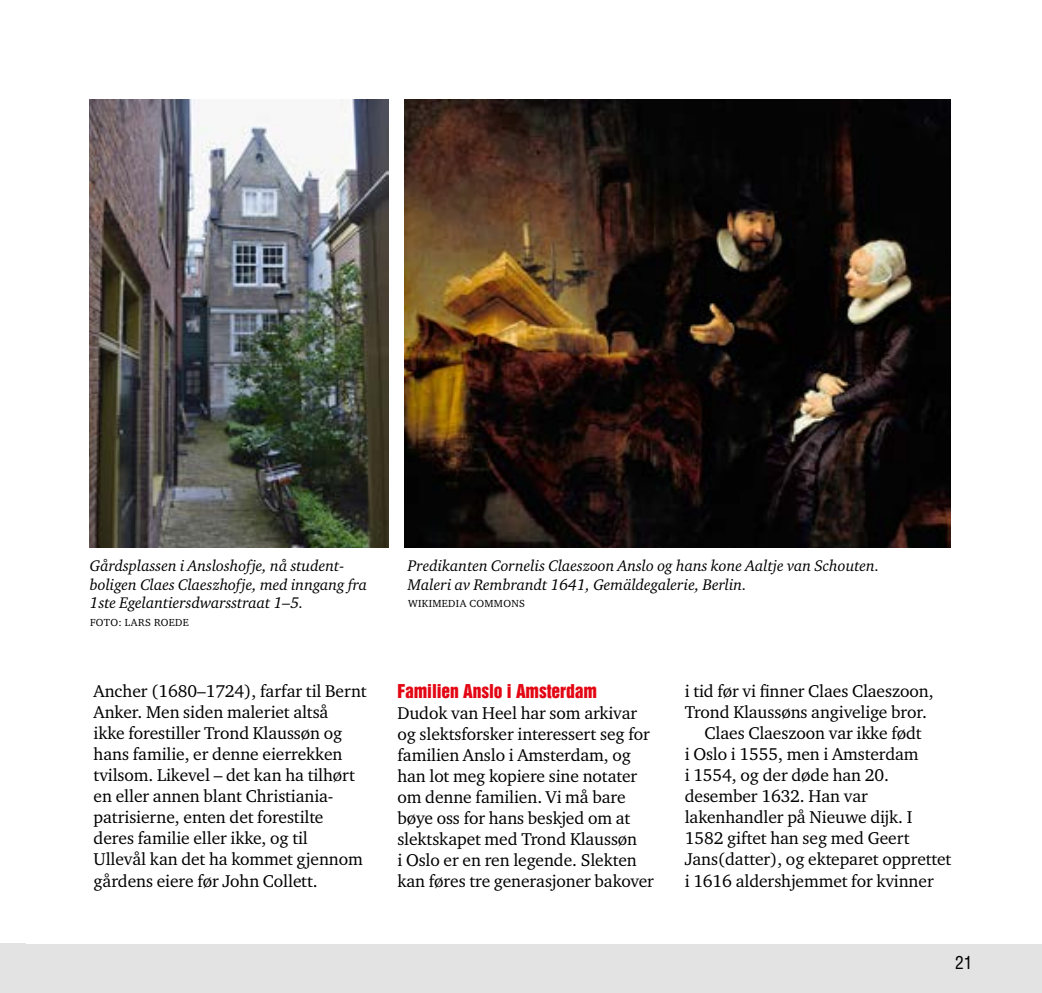
<style>
.page{position:relative;width:1042px;height:993px;background:#fff}
.page>*{position:absolute;margin:0;border:0;box-sizing:border-box;transform-origin:0 0}
.t1{font:17.5px/21px "Charter ITC Pro";letter-spacing:-.005em;color:#000}
.t2{font:17.5px "Helvetica Inserat LT";letter-spacing:-.005em;color:#e30613}
.t3{font:condensed 17.5px "Helvetica LT Std";color:#000}
.t4{font:italic 15.75px/18.9px "Charter ITC Pro";color:#000}
.t5{font:10.5px "Charter ITC Pro";letter-spacing:.035em;color:#000}
</style>
<div class="page">
<div style="left:0;top:944px;width:1042px;height:48px;background:#e3e3e3"></div>
<div style="left:0;top:943px;width:25px;height:49px;background:#e3e3e3"></div>
<img style="left:89px;top:100px;width:299px;height:447px">
<img style="left:404px;top:100px;width:546px;height:447px">
<p class="t4" style="left:90px;top:555px;width:279px">Gårdsplassen i Ansloshofje, nå student&shy;boligen Claes Claeszhofje, med inngang fra<br>1ste Egelantiersdwarsstraat 1–5.</p>
<p class="t5" style="left:90px;top:615px;width:14px">Foto</p>
<p class="t5" style="left:118px;top:615px;width:21px">: Lars</p>
<p class="t5" style="left:154px;top:615px;width:15px">Roede</p>
<p class="t1" style="left:94px;top:680px;width:275px">Ancher (1680–1724), farfar til Bernt Anker. Men siden maleriet altså<br>ikke forestiller Trond Klaussøn og hans familie, er denne eierrekken tvilsom. Likevel – det kan ha tilhørt en eller annen blant Christiania&shy;patrisierne, enten det forestilte deres familie eller ikke, og til<br>Ullevål kan det ha kommet gjennom gårdens eiere før John Collett.</p>
<p class="t4" style="left:408px;top:555px;width:473px">Predikanten Cornelis Claeszoon Anslo og hans kone Aaltje van Schouten.<br>Maleri av Rembrandt 1641, Gemäldegalerie, Berlin.</p>
<p class="t5" style="left:408px;top:596px;width:33px">Wikimed</p>
<p class="t5" style="left:456px;top:596px;width:30px">ia Commons</p>
<p class="t2" style="left:397px;top:680px;width:201px">Familien Anslo i Amsterdam</p>
<p class="t1" style="left:397px;top:701px;width:258px">Dudok van Heel har som arkivar og slektsforsker interessert seg for familien Anslo i Amsterdam, og han lot meg kopiere sine notater om denne familien. Vi må bare bøye oss for hans beskjed om at slektskapet med Trond Klaussøn<br>i Oslo er en ren legende. Slekten kan føres tre generasjoner bakover</p>
<p class="t1" style="left:685px;top:680px;width:250px">i tid før vi finner Claes Claeszoon,</p>
<p class="t1" style="left:685px;top:701px;width:244px">Trond Klaussøns angivelige bror.</p>
<p class="t1" style="left:704px;top:722px;width:219px">Claes Claeszoon var ikke født</p>
<p class="t1" style="left:685px;top:743px;width:235px">i Oslo i 1555, men i Amsterdam</p>
<p class="t1" style="left:685px;top:764px;width:206px">i 1554, og der døde han 20.</p>
<p class="t1" style="left:685px;top:785px;width:185px">desember 1632. Han var</p>
<p class="t1" style="left:685px;top:806px;width:228px">lakenhandler på Nieuwe dijk. I</p>
<p class="t1" style="left:685px;top:827px;width:226px">1582 giftet han seg med Geert</p>
<p class="t1" style="left:685px;top:848px;width:268px">Jans(datter), og ekteparet opprettet</p>
<p class="t1" style="left:685px;top:869px;width:250px">i 1616 aldershjemmet for kvinner</p>
<p class="t3" style="left:955px;top:950px;width:19px">21</p>
</div>
